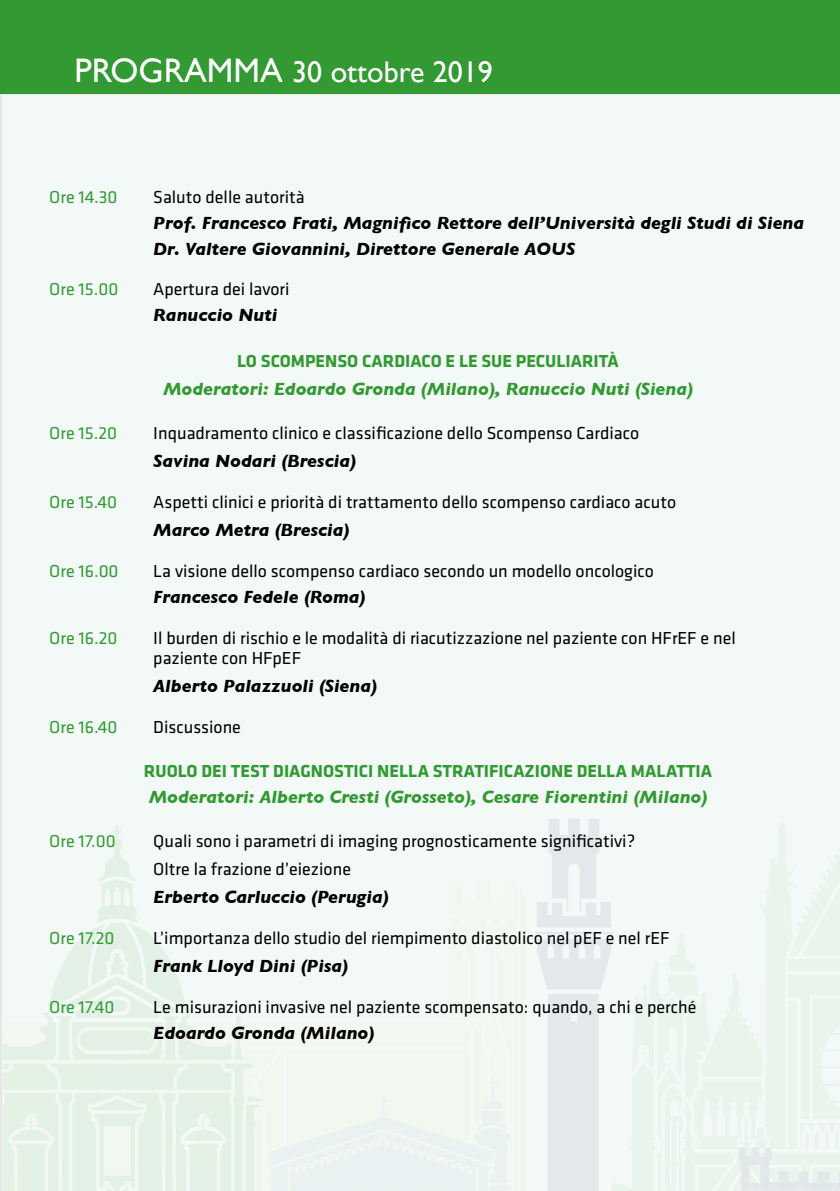
<style>
.page{position:relative;width:840px;height:1191px;background:#fff}
.page>*{position:absolute;margin:0;border:0;box-sizing:border-box;transform-origin:0 0}
.t1{font:30px "Gill Sans";color:#fff}
.t2{font:18px/20.6px "Klavika";color:#000}
.t3{font:italic 700 18px/26px "Gill Sans";color:#000}
.t4{font:italic 700 18px "Gill Sans";color:#393}
.t5{font:700 18px "Klavika";color:#393}
.t6{font:18px "Klavika";color:#393}
.s1{font-size:34px}
</style>
<div class="page">
<div style="left:0;top:93px;width:839px;height:1098px;background:#f2f9f6"></div>
<div style="left:0;top:0;width:839px;height:93px;background:#393"></div>
<div style="left:611px;top:737px;width:228px;height:81px;background:#f2f9f6"></div>
<div style="left:266px;top:883px;width:259px;height:308px;background:#f2f9f6"></div>
<svg style="left:266px;top:1077px;width:257px;height:114px"></svg>
<svg style="left:4px;top:825px;width:262px;height:366px;fill:#f2f7ef"></svg>
<svg style="left:525px;top:818px;width:314px;height:373px;fill:#f2f8f5"></svg>
<h1 class="t1" style="left:75px;top:54px;width:419px"><span class="s1">PROGRAMMA</span> 30 ottobre 2019</h1>
<p class="t6" style="left:49px;top:185px;width:70px">Ore 14.30</p>
<p class="t2" style="left:153px;top:186px;width:153px">Saluto delle autorità</p>
<p class="t3" style="left:153px;top:209px;width:652px">Prof. Francesco Frati, Magnifico Rettore dell’Università degli Studi di Siena<br>Dr. Valtere Giovannini, Direttore Generale AOUS</p>
<p class="t6" style="left:49px;top:277px;width:71px">Ore 15.00</p>
<p class="t2" style="left:153px;top:278px;width:138px">Apertura dei lavori</p>
<p class="t3" style="left:153px;top:302px;width:125px">Ranuccio Nuti</p>
<p class="t5" style="left:237px;top:348px;width:383px">LO SCOMPENSO CARDIACO E LE SUE PECULIARITÀ</p>
<p class="t4" style="left:163px;top:379px;width:531px">Moderatori: Edoardo Gronda (Milano), Ranuccio Nuti (Siena)</p>
<p class="t6" style="left:49px;top:421px;width:69px">Ore 15.20</p>
<p class="t2" style="left:153px;top:422px;width:487px">Inquadramento clinico e classificazione dello Scompenso Cardiaco</p>
<p class="t3" style="left:153px;top:448px;width:204px">Savina Nodari (Brescia)</p>
<p class="t6" style="left:49px;top:490px;width:69px">Ore 15.40</p>
<p class="t2" style="left:153px;top:491px;width:524px">Aspetti clinici e priorità di trattamento dello scompenso cardiaco acuto</p>
<p class="t3" style="left:153px;top:517px;width:197px">Marco Metra (Brescia)</p>
<p class="t6" style="left:49px;top:559px;width:71px">Ore 16.00</p>
<p class="t2" style="left:153px;top:560px;width:502px">La visione dello scompenso cardiaco secondo un modello oncologico</p>
<p class="t3" style="left:153px;top:583px;width:213px">Francesco Fedele (Roma)</p>
<p class="t6" style="left:49px;top:626px;width:70px">Ore 16.20</p>
<p class="t2" style="left:153px;top:626px;width:583px">Il burden di rischio e le modalità di riacutizzazione nel paziente con HFrEF e nel paziente con HFpEF</p>
<p class="t3" style="left:153px;top:673px;width:225px">Alberto Palazzuoli (Siena)</p>
<p class="t6" style="left:49px;top:715px;width:70px">Ore 16.40</p>
<p class="t2" style="left:153px;top:716px;width:89px">Discussione</p>
<p class="t5" style="left:144px;top:758px;width:569px">RUOLO DEI TEST DIAGNOSTICI NELLA STRATIFICAZIONE DELLA MALATTIA</p>
<p class="t4" style="left:149px;top:786px;width:559px">Moderatori: Alberto Cresti (Grosseto), Cesare Fiorentini (Milano)</p>
<p class="t6" style="left:49px;top:829px;width:68px">Ore 17.00</p>
<p class="t2" style="left:153px;top:826px;width:483px;line-height:28px">Quali sono i parametri di imaging prognosticamente significativi?<br>Oltre la frazione d’eiezione</p>
<p class="t3" style="left:153px;top:884px;width:236px">Erberto Carluccio (Perugia)</p>
<p class="t6" style="left:49px;top:926px;width:67px">Ore 17.20</p>
<p class="t2" style="left:153px;top:927px;width:517px">L’importanza dello studio del riempimento diastolico nel pEF e nel rEF</p>
<p class="t3" style="left:153px;top:952px;width:196px">Frank Lloyd Dini (Pisa)</p>
<p class="t6" style="left:49px;top:994px;width:67px">Ore 17.40</p>
<p class="t2" style="left:153px;top:995px;width:544px">Le misurazioni invasive nel paziente scompensato: quando, a chi e perché</p>
<p class="t3" style="left:153px;top:1019px;width:222px">Edoardo Gronda (Milano)</p>
</div>
